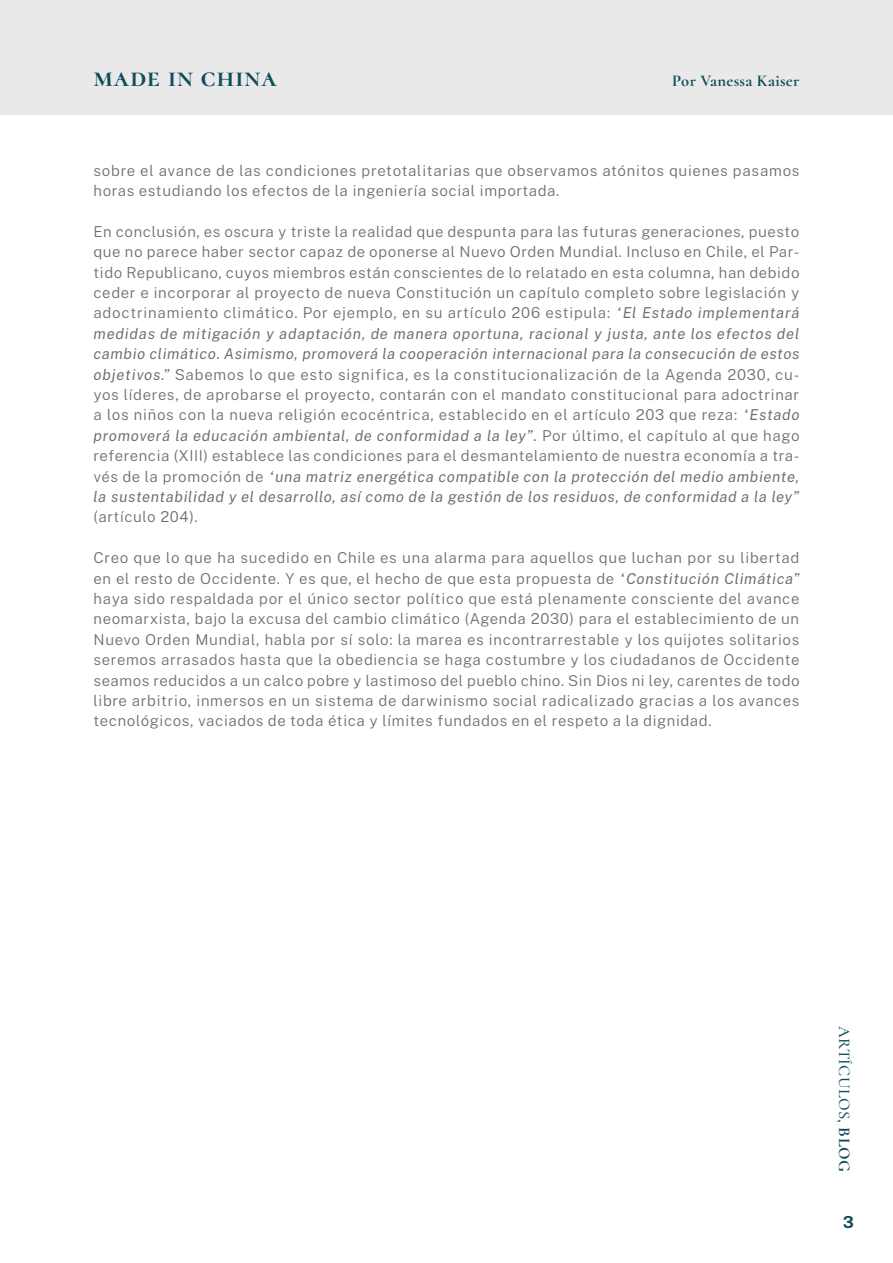
<style>
.page{position:relative;width:893px;height:1263px;background:#fff}
.page>*{position:absolute;margin:0;border:0;box-sizing:border-box;transform-origin:0 0}
.t1{font:700 28.5px "Cormorant";letter-spacing:.02em;color:#0f4d5a}
.t2{font:700 16.5px "Cormorant";letter-spacing:.02em;color:#0f4d5a}
.t3{font:500 16.5px "Cormorant";letter-spacing:.02em;color:#0f4d5a}
.t4{font:700 16.5px "Public Sans";color:#0f4d5a}
.t5{font:300 15px/20.4px "Public Sans";letter-spacing:.04em;color:#706f6f;text-align:justify}
.s1{font-weight:400;font-style:italic}
.s2{font-weight:700}
</style>
<div class="page">
<div style="left:0;top:0;width:893px;height:114px;background:#e9e9e9"></div>
<h1 class="t1" style="left:94px;top:60px;width:181px">Made in China</h1>
<p class="t2" style="left:672px;top:70px;width:129px">Por Vanessa Kaiser</p>
<p class="t5" style="left:94px;top:159px;width:707px">sobre el avance de las condiciones pretotalitarias que observamos atónitos quienes pasamos horas estudiando los efectos de la ingeniería social importada.</p>
<p class="t5" style="left:94px;top:220px;width:707px">En conclusión, es oscura y triste la realidad que despunta para las futuras generaciones, puesto que no parece haber sector capaz de oponerse al Nuevo Orden Mundial. Incluso en Chile, el Par&shy;tido Republicano, cuyos miembros están conscientes de lo relatado en esta columna, han debido ceder e incorporar al proyecto de nueva Constitución un capítulo completo sobre legislación y adoctrinamiento climático. Por ejemplo, en su artículo 206 estipula: <span class="s1">“El Estado implementará medidas de mitigación y adaptación, de manera oportuna, racional y justa, ante los efectos del cambio climático. Asimismo, promoverá la cooperación internacional para la consecución de estos objetivos.”</span> Sabemos lo que esto significa, es la constitucionalización de la Agenda 2030, cu&shy;yos líderes, de aprobarse el proyecto, contarán con el mandato constitucional para adoctrinar a los niños con la nueva religión ecocéntrica, establecido en el artículo 203 que reza: <span class="s1">“Estado promoverá la educación ambiental, de conformidad a la ley”.</span> Por último, el capítulo al que hago referencia (XIII) establece las condiciones para el desmantelamiento de nuestra economía a tra&shy;vés de la promoción de <span class="s1">“una matriz energética compatible con la protección del medio ambiente, la sustentabilidad y el desarrollo, así como de la gestión de los residuos, de conformidad a la ley”</span></p>
<p class="t5" style="left:94px;top:506px;width:106px">(artículo 204).</p>
<p class="t5" style="left:94px;top:547px;width:707px">Creo que lo que ha sucedido en Chile es una alarma para aquellos que luchan por su libertad en el resto de Occidente. Y es que, el hecho de que esta propuesta de <span class="s1">“Constitución Climática” </span>haya sido respaldada por el único sector político que está plenamente consciente del avance neomarxista, bajo la excusa del cambio climático (Agenda 2030) para el establecimiento de un Nuevo Orden Mundial, habla por sí solo: la marea es incontrarrestable y los quijotes solitarios seremos arrasados hasta que la obediencia se haga costumbre y los ciudadanos de Occidente seamos reducidos a un calco pobre y lastimoso del pueblo chino. Sin Dios ni ley, carentes de todo libre arbitrio, inmersos en un sistema de darwinismo social radicalizado gracias a los avances tecnológicos, vaciados de toda ética y límites fundados en el respeto a la dignidad.</p>
<p class="t3" style="left:854px;top:1026px;width:147px;rotate:90deg">ARTÍCULOS, <span class="s2">BLOG</span></p>
<p class="t4" style="left:843px;top:1209px;width:12px">3</p>
</div>
